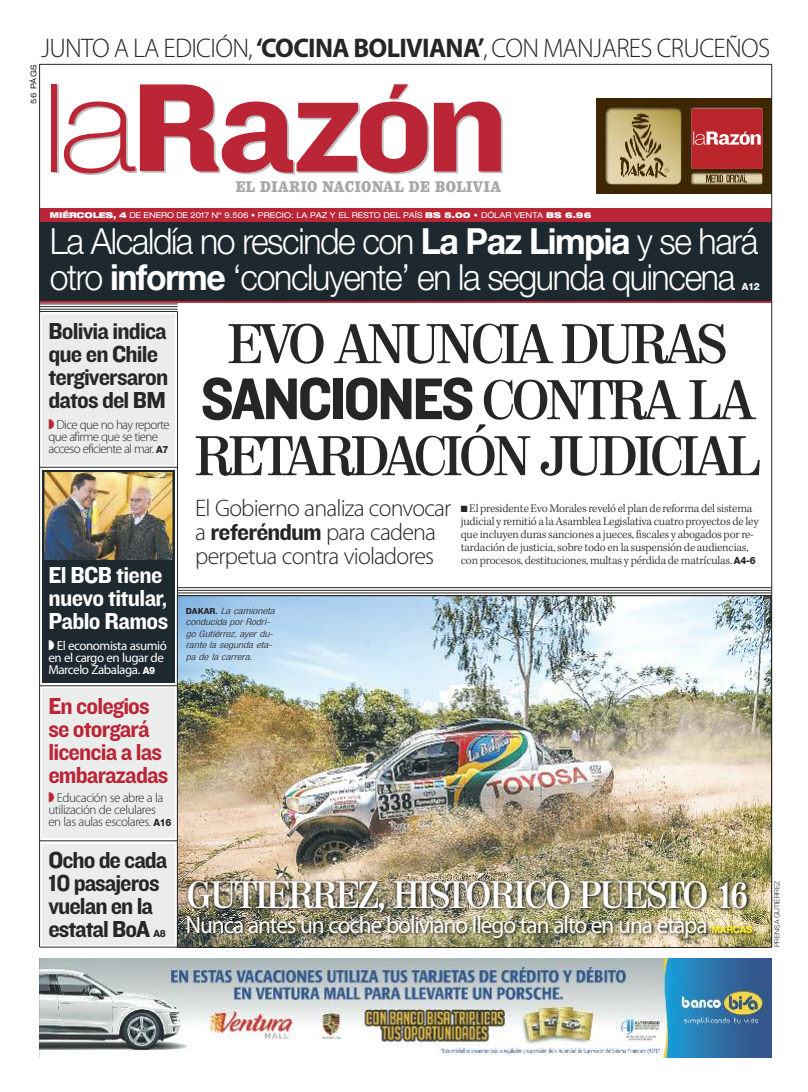
<style>
.page{position:relative;width:808px;height:1092px;background:#fff}
.page>*{position:absolute;margin:0;border:0;box-sizing:border-box;transform-origin:0 0}
.t1{font:61px "Knockout HTF51 Middleweight";letter-spacing:-.04em;color:#272627;scale:.95 1}
.t2{font:600 54px "Valencia";letter-spacing:-.04em;color:#272627;scale:.95 1}
.t3{font:600 37px "Valencia";letter-spacing:-.025em;color:#fff;scale:.95 1}
.t4{font:300 36px/36px "Helvetica Neue LT Std";letter-spacing:-.04em;color:#fff;scale:.94 1}
.t5{font:300 27px "Myriad Pro";letter-spacing:-.025em;color:#272627}
.t6{font:24px/23px "Knockout HTF51 Middleweight";letter-spacing:-.04em;color:#272627}
.t7{font:300 24px/24px "Myriad Pro";letter-spacing:-.035em;color:#272627}
.t8{font:24px "Myriad Pro";letter-spacing:-.045em;color:#fff}
.t9{font:24px/23px "Knockout HTF51 Middleweight";letter-spacing:-.035em;color:#bb2637}
.t10{font:24px/23px "Knockout HTF51 Middleweight";letter-spacing:-.025em;color:#fff}
.t11{font:900 14px "Belizio";letter-spacing:.05em;color:#a9a8a9;scale:.8 1}
.t12{font:300 13px/12px "Myriad Pro";letter-spacing:-.045em;color:#272627}
.t13{font:13px/12px "Myriad Pro";letter-spacing:-.035em;color:#fff}
.t14{font:300 12px/13px "Kepler Std";letter-spacing:-.015em;color:#272627}
.t15{font:800 10px "Helvetica Neue LT Std";letter-spacing:-.035em;color:#fff12a;scale:.95 1}
.t16{font:800 10px "Helvetica Neue LT Std";color:#fff;scale:.95 1}
.t17{font:800 10px "Helvetica Neue LT Std";color:#272627;scale:.95 1}
.t18{font:italic 300 condensed 9px/11.5px "Helvetica Neue LT Std";color:#272627;scale:1.25 1}
.t19{font:expanded 8px "Helvetica Neue LT Std";color:#fff}
.t20{font:expanded 8px "Helvetica Neue LT Std";letter-spacing:.04em;color:#272627}
.t21{font:300 7px "Helvetica Neue";color:#272627}
.s1{font-weight:700}
.s2{font-weight:900}
.s3{font-family:"Helvetica Neue LT Std";font-weight:800;font-size:10px}
.s4{font-family:"Valencia";font-weight:600;font-size:54px}
.s5{font-family:"Knockout HTF51 Middleweight";font-weight:400}
.s6{font-family:"Knockout HTF51 Middleweight";font-weight:400;font-style:normal;font-stretch:normal}
</style>
<div class="page">
<hr style="left:40px;top:946px;width:732px;height:1px;background:#272627">
<hr style="left:40px;top:64px;width:732px;height:1px;background:#272627">
<div style="left:40px;top:221px;width:732px;height:80px;background:#1e292f"></div>
<div style="left:40px;top:208px;width:732px;height:14px;background:#bb2637"></div>
<div style="left:53px;top:85px;width:6px;height:88px;background:#bebebe"></div>
<div style="left:52px;top:84px;width:5px;height:87px;background:#bb2637"></div>
<svg style="left:64px;top:84px;width:439px;height:91px"></svg>
<img style="left:40px;top:958px;width:732px;height:99px">
<hr style="left:39px;top:301px;width:732px;height:2px;background:#bb2637">
<hr style="left:177px;top:311px;width:1px;height:635px;background:#272627">
<div style="left:42px;top:315px;width:132px;height:149px;background:#ebeded"></div>
<div style="left:42px;top:688px;width:132px;height:149px;background:#ebeded"></div>
<hr style="left:40px;top:467px;width:138px;height:1px;background:#272627">
<div style="left:42px;top:470px;width:132px;height:212px;background:#1e292f"></div>
<hr style="left:40px;top:685px;width:138px;height:1px;background:#272627">
<div style="left:42px;top:843px;width:132px;height:101px;background:#ebeded"></div>
<hr style="left:40px;top:840px;width:137px;height:1px;background:#272627">
<hr style="left:39px;top:306px;width:139px;height:1px;background:#272627">
<hr style="left:39px;top:309px;width:139px;height:1px;background:#272627">
<hr style="left:39px;top:311px;width:139px;height:1px;background:#272627">
<img style="left:45px;top:473px;width:126px;height:86px">
<div style="left:42px;top:470px;width:132px;height:92px;border:2px solid #1e292f"></div>
<hr style="left:39px;top:304px;width:139px;height:1px;background:#272627">
<img style="left:179px;top:597px;width:591px;height:348px">
<hr style="left:177px;top:590px;width:594px;height:1px;background:#272627">
<hr style="left:177px;top:592px;width:594px;height:1px;background:#272627">
<hr style="left:177px;top:595px;width:594px;height:1px;background:#272627">
<hr style="left:177px;top:587px;width:594px;height:1px;background:#272627">
<img style="left:596px;top:99px;width:175px;height:94px">
<div style="left:691px;top:109px;width:71px;height:60px;background:#bb262c;border-radius:2px"></div>
<svg style="left:693px;top:131px;width:68px;height:14px"></svg>
<img style="left:178px;top:872px;width:595px;height:59px">
<img style="left:181px;top:909px;width:588px;height:39px">
<hr style="left:39px;top:64px;width:1px;height:883px;background:#272627">
<hr style="left:771px;top:64px;width:1px;height:883px;background:#272627">
<h3 class="t5" style="left:41px;top:38px;width:731px">JUNTO A LA EDICIÓN, <span class="s1">‘COCINA BOLIVIANA’</span>, CON MANJARES CRUCEÑOS</h3>
<p class="t20" style="left:31px;top:104px;width:41px;rotate:-90deg">56 PÁGS</p>
<p class="t11" style="left:236px;top:179px;width:333px">EL DIARIO NACIONAL DE BOLIVIA</p>
<h3 class="t4" style="left:50px;top:226px;width:755px">La Alcaldía no rescinde con <span class="s1">La Paz Limpia</span> y se hará otro <span class="s1">informe</span> ‘concluyente’ en la segunda quincena</h3>
<p class="t19" style="left:50px;top:212px;width:543px"><span class="s2">MIÉRCOLES, 4</span> DE ENERO DE 2017 Nº 9.506 • PRECIO: LA PAZ Y EL RESTO DEL PAÍS <span class="s2">BS 5.00 •</span> DÓLAR VENTA <span class="s2">BS 6.96</span></p>
<p class="t16" style="left:742px;top:282px;width:20px">A12</p>
<h3 class="t6" style="left:48px;top:319px;width:121px">Bolivia indica que en Chile tergiversaron datos del BM</h3>
<p class="t12" style="left:48px;top:419px;width:123px;text-indent:8px">Dice que no hay reporte que afirme que se tiene acceso eficiente al mar. <span class="s3">A7</span></p>
<h3 class="t10" style="left:48px;top:563px;width:121px">El BCB tiene nuevo titular,<br>Pablo Ramos</h3>
<p class="t13" style="left:48px;top:640px;width:120px;text-indent:8px">El economista asumió en el cargo en lugar de<br>Marcelo Zabalaga. <span class="s3">A9</span></p>
<h3 class="t9" style="left:48px;top:693px;width:121px">En colegios se otorgará licencia a las embarazadas</h3>
<p class="t12" style="left:48px;top:792px;width:124px;text-indent:8px">Educación se abre a la utilización de celulares en las aulas escolares. <span class="s3">A16</span></p>
<h3 class="t6" style="left:48px;top:848px;width:120px">Ocho de cada<br>10 pasajeros vuelan en la estatal BoA</h3>
<p class="t17" style="left:154px;top:930px;width:14px">A8</p>
<h2 class="t2" style="left:228px;top:313px;width:526px">EVO ANUNCIA DURAS</h2>
<h1 class="t1" style="left:201px;top:362px;width:584px">SANCIONES <span class="s4">CONTRA LA</span></h1>
<h2 class="t2" style="left:196px;top:425px;width:595px">RETARDACIÓN JUDICIAL</h2>
<h3 class="t7" style="left:195px;top:498px;width:258px">El Gobierno analiza convocar a <span class="s5">referéndum</span> para cadena perpetua contra violadores</h3>
<p class="t14" style="left:461px;top:503px;width:299px">■ El presidente EvoMoralesreveló el plan de reforma delsistema judicial y remitió a laAsamblea Legislativa cuatro proyectos de ley que incluyen durassanciones a jueces, fiscales y abogados porre&shy;tardación de justicia,sobre todo en la suspensión de audiencias, con procesos, destituciones, multas y pérdida de matrículas. <span class="s3">A4-6</span></p>
<p class="t18" style="left:186px;top:605px;width:73px"><span class="s6">DAKAR.</span> La camioneta conducida por Rodri&shy;go Gutiérrez, ayer du&shy;rante la segunda eta&shy;pa de la carrera.</p>
<h3 class="t3" style="left:187px;top:873px;width:592px">GUTIÉRREZ, HISTÓRICO PUESTO 16</h3>
<h3 class="t8" style="left:186px;top:915px;width:523px">Nunca antes un coche boliviano llegó tan alto en una etapa</h3>
<p class="t15" style="left:711px;top:925px;width:45px">MARCAS</p>
<p class="t21" style="left:771px;top:947px;width:68px;rotate:-90deg">PRENSA GUTIÉRREZ</p>
</div>
